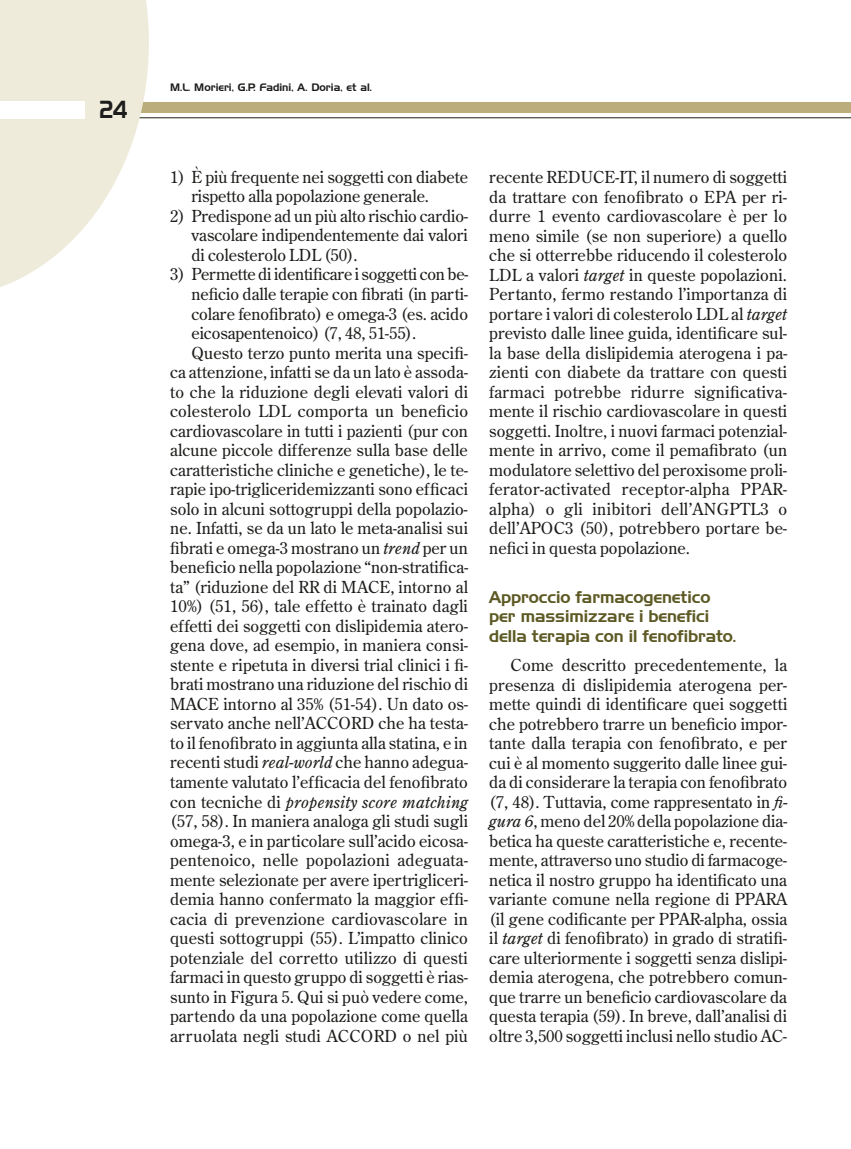
<style>
.page{position:relative;width:851px;height:1149px;background:#fff}
.page>*{position:absolute;margin:0;border:0;box-sizing:border-box;transform-origin:0 0}
.t1{font:24px "Handel Gothic BT";color:#1d1d1b;scale:.8 1}
.t2{font:16.5px/19.5px "Century Old Style Std";letter-spacing:.005em;color:#1d1d1b;text-align:justify}
.t3{font:16.5px/19.5px "Handel Gothic BT";letter-spacing:-.005em;color:#5e5a25}
.t4{font:16.5px "Century Old Style Std";letter-spacing:-.015em;color:#1d1d1b}
.t5{font:italic 16.5px "Century Old Style Std";letter-spacing:.01em;color:#1d1d1b}
.t6{font:10.5px "Handel Gothic BT";color:#1d1d1b}
.s1{font-style:italic}
.s2{font-style:normal}
</style>
<div class="page">
<hr style="left:0;top:117px;width:850px;height:1px;background:#1d1d1b">
<div style="left:0;top:102px;width:850px;height:11px;background:#bbae7c"></div>
<svg style="left:0;top:0;width:149px;height:287px;fill:#eeebdb"></svg>
<div style="left:0;top:101px;width:85px;height:17px;background:#fff"></div>
<h1 class="t1" style="left:100px;top:95px;width:36px">24</h1>
<p class="t6" style="left:170px;top:81px;width:203px">M.L. Morieri, G.P. Fadini, A. Doria, et al.</p>
<p class="t2" style="left:191px;top:167px;width:278px;text-indent:-21px">1) È più frequente nei soggetti con diabete rispetto alla popolazione generale.</p>
<p class="t2" style="left:191px;top:206px;width:278px;text-indent:-21px">2) Predispone ad un più alto rischio cardio&shy;vascolare indipendentemente dai valori di colesterolo LDL (50).</p>
<p class="t4" style="left:170px;top:264px;width:299px">3) Permette di identificare i soggetti con be-</p>
<p class="t2" style="left:191px;top:284px;width:278px">neficio dalle terapie con fibrati (in parti-</p>
<p class="t2" style="left:191px;top:303px;width:278px">colare fenofibrato) e omega-3 (es. acido</p>
<p class="t2" style="left:191px;top:323px;width:226px">eicosapentenoico) (7, 48, 51-55).</p>
<p class="t2" style="left:191px;top:342px;width:278px">Questo terzo punto merita una specifi-</p>
<p class="t2" style="left:170px;top:362px;width:299px">ca attenzione, infatti se da un lato è assoda-</p>
<p class="t2" style="left:170px;top:381px;width:299px">to che la riduzione degli elevati valori di</p>
<p class="t2" style="left:170px;top:401px;width:299px">colesterolo LDL comporta un beneficio</p>
<p class="t2" style="left:170px;top:420px;width:299px">cardiovascolare in tutti i pazienti (pur con</p>
<p class="t2" style="left:170px;top:440px;width:299px">alcune piccole differenze sulla base delle</p>
<p class="t2" style="left:170px;top:459px;width:299px">caratteristiche cliniche e genetiche), le te-</p>
<p class="t2" style="left:170px;top:479px;width:299px">rapie ipo-trigliceridemizzanti sono efficaci</p>
<p class="t2" style="left:170px;top:498px;width:299px">solo in alcuni sottogruppi della popolazio-</p>
<p class="t2" style="left:170px;top:518px;width:299px">ne. Infatti, se da un lato le meta-analisi sui</p>
<p class="t2" style="left:170px;top:537px;width:299px">fibrati e omega-3 mostrano un <span class="s1">trend</span> per un</p>
<p class="t2" style="left:170px;top:557px;width:299px">beneficio nella popolazione “non-stratifica-</p>
<p class="t2" style="left:170px;top:576px;width:299px">ta” (riduzione del RR di MACE, intorno al</p>
<p class="t2" style="left:170px;top:596px;width:299px">10%) (51, 56), tale effetto è trainato dagli</p>
<p class="t2" style="left:170px;top:615px;width:299px">effetti dei soggetti con dislipidemia atero-</p>
<p class="t2" style="left:170px;top:635px;width:299px">gena dove, ad esempio, in maniera consi-</p>
<p class="t2" style="left:170px;top:654px;width:299px">stente e ripetuta in diversi trial clinici i fi-</p>
<p class="t2" style="left:170px;top:674px;width:299px">brati mostrano una riduzione del rischio di</p>
<p class="t2" style="left:170px;top:693px;width:299px">MACE intorno al 35% (51-54). Un dato os-</p>
<p class="t2" style="left:170px;top:713px;width:299px">servato anche nell’ACCORD che ha testa-</p>
<p class="t2" style="left:170px;top:732px;width:299px">to il fenofibrato in aggiunta alla statina, e in</p>
<p class="t2" style="left:170px;top:752px;width:299px">recenti studi <span class="s1">real-world</span> che hanno adegua-</p>
<p class="t2" style="left:170px;top:771px;width:299px">tamente valutato l’efficacia del fenofibrato</p>
<p class="t5" style="left:170px;top:791px;width:299px"><span class="s2">con tecniche di</span> propensity score matching</p>
<p class="t2" style="left:170px;top:810px;width:299px">(57, 58). In maniera analoga gli studi sugli</p>
<p class="t2" style="left:170px;top:830px;width:299px">omega-3, e in particolare sull’acido eicosa-</p>
<p class="t2" style="left:170px;top:849px;width:299px">pentenoico, nelle popolazioni adeguata-</p>
<p class="t2" style="left:170px;top:869px;width:299px">mente selezionate per avere ipertrigliceri-</p>
<p class="t2" style="left:170px;top:888px;width:299px">demia hanno confermato la maggior effi-</p>
<p class="t2" style="left:170px;top:908px;width:299px">cacia di prevenzione cardiovascolare in</p>
<p class="t2" style="left:170px;top:927px;width:299px">questi sottogruppi (55). L’impatto clinico</p>
<p class="t2" style="left:170px;top:947px;width:299px">potenziale del corretto utilizzo di questi</p>
<p class="t2" style="left:170px;top:966px;width:299px">farmaci in questo gruppo di soggetti è rias-</p>
<p class="t2" style="left:170px;top:986px;width:299px">sunto in Figura 5. Qui si può vedere come,</p>
<p class="t2" style="left:170px;top:1005px;width:299px">partendo da una popolazione come quella</p>
<p class="t2" style="left:170px;top:1025px;width:299px">arruolata negli studi ACCORD o nel più</p>
<p class="t2" style="left:489px;top:167px;width:299px">recente REDUCE-IT, il numero di soggetti da trattare con fenofibrato o EPA per ri&shy;durre 1 evento cardiovascolare è per lo meno simile (se non superiore) a quello che si otterrebbe riducendo il colesterolo LDL a valori <span class="s1">target</span> in queste popolazioni.<br>Pertanto, fermo restando l’importanza di portare i valori di colesterolo LDL al <span class="s1">target </span>previsto dalle linee guida, identificare sul&shy;la base della dislipidemia aterogena i pa&shy;zienti con diabete da trattare con questi farmaci potrebbe ridurre significativa&shy;mente il rischio cardiovascolare in questi soggetti. Inoltre, i nuovi farmaci potenzial&shy;mente in arrivo, come il pemafibrato (un modulatore selettivo del peroxisome proli&shy;ferator-activated receptor-alpha PPAR&shy;alpha) o gli inibitori dell’ANGPTL3 o dell’APOC3 (50), potrebbero portare be&shy;nefici in questa popolazione.</p>
<p class="t3" style="left:489px;top:586px;width:248px">Approccio farmacogenetico per massimizzare i benefici della terapia con il fenofibrato.</p>
<p class="t2" style="left:489px;top:654px;width:299px;text-indent:21px">Come descritto precedentemente, la presenza di dislipidemia aterogena per&shy;mette quindi di identificare quei soggetti che potrebbero trarre un beneficio impor&shy;tante dalla terapia con fenofibrato, e per cui è al momento suggerito dalle linee gui&shy;da di considerare la terapia con fenofibrato (7, 48). Tuttavia, come rappresentato in <span class="s1">fi&shy;gura 6</span>, meno del 20% della popolazione dia&shy;betica ha queste caratteristiche e, recente&shy;mente, attraverso uno studio di farmacoge&shy;netica il nostro gruppo ha identificato una variante comune nella regione di PPARA (il gene codificante per PPAR-alpha, ossia il <span class="s1">target</span> di fenofibrato) in grado di stratifi&shy;care ulteriormente i soggetti senza dislipi&shy;demia aterogena, che potrebbero comun&shy;que trarre un beneficio cardiovascolare da questa terapia (59). In breve, dall’analisi di oltre 3,500 soggetti inclusi nello studio AC-</p>
</div>
